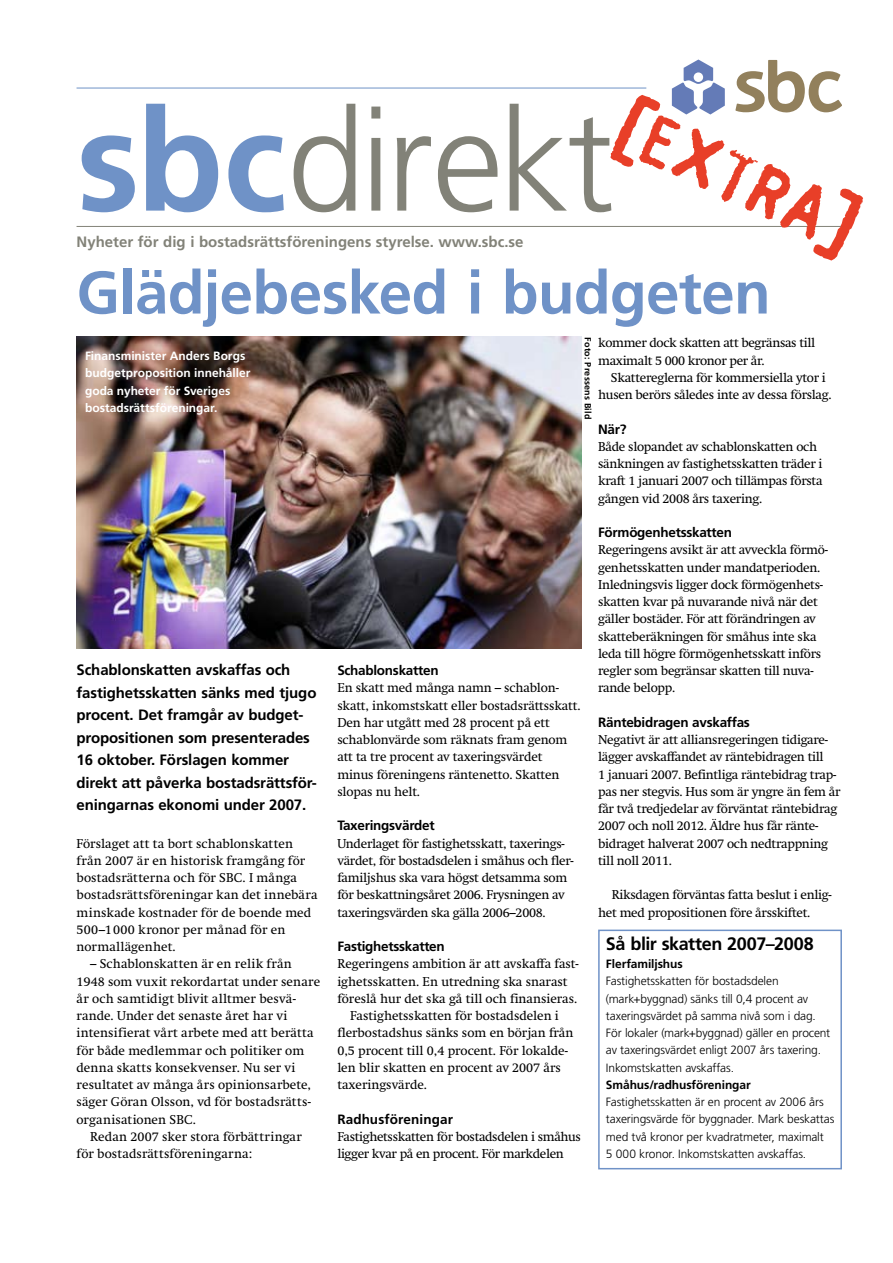
<style>
.page{position:relative;width:893px;height:1263px;background:#fff}
.page>*{position:absolute;margin:0;border:0;box-sizing:border-box;transform-origin:0 0}
.t1{font:300 142.5px "Frutiger";letter-spacing:-.035em;color:#828278}
.t2{font:67.05px "Stamp Gothic";color:#e83f28}
.t3{font:700 60px "Frutiger";letter-spacing:-.01em;color:#6f92c7}
.t4{font:700 18px "Frutiger";letter-spacing:-.02em;color:#000}
.t5{font:700 15px/22.5px "Frutiger";letter-spacing:-.01em;color:#000}
.t6{font:700 15px "Frutiger";color:#828278}
.t7{font:700 13.5px "Frutiger";letter-spacing:-.02em;color:#000}
.t8{font:700 13.5px "Frutiger";letter-spacing:.01em;color:#000}
.t9{font:12.75px/17.2px "Swift";letter-spacing:-.02em;color:#000}
.t10{font:12.75px/17.2px "Swift";letter-spacing:.01em;color:#000}
.t11{font:12.75px "Swift";color:#000}
.t12{font:300 12px/17.2px "Frutiger";letter-spacing:-.015em;color:#000}
.t13{font:700 12px/17.2px "Frutiger";color:#fff}
.t14{font:700 12px "Frutiger";letter-spacing:-.01em;color:#000}
.t15{font:700 9px "Frutiger";letter-spacing:.025em;color:#000}
.s1{font-size:80.4px}
.s2{font-weight:700;color:#6f92c7}
</style>
<div class="page">
<svg style="left:672px;top:60px;width:53px;height:54px"></svg>
<svg style="left:735px;top:60px;width:107px;height:53px"></svg>
<hr style="left:77px;top:88px;width:569px;height:1px;background:#6f92c7">
<hr style="left:77px;top:226px;width:765px;height:1px;background:#828278">
<img style="left:77px;top:337px;width:504px;height:311px">
<div style="left:598px;top:929px;width:244px;height:240px;border:2px solid #6f92c7"></div>
<h2 class="t2" style="left:638px;top:83px;width:260px;rotate:25deg"><span class="s1">[</span>EXTRA<span class="s1">]</span></h2>
<h1 class="t1" style="left:77px;top:81px;width:539px"><span class="s2">sbc</span>direkt</h1>
<p class="t6" style="left:77px;top:233px;width:449px">Nyheter för dig i bostadsrättsföreningens styrelse. www.sbc.se</p>
<h3 class="t3" style="left:77px;top:257px;width:696px">Glädjebesked i budgeten</h3>
<p class="t13" style="left:85px;top:347px;width:167px">Finansminister Anders Borgs budgetproposition innehåller goda nyheter för Sveriges bostadsrättsföreningar.</p>
<p class="t5" style="left:77px;top:658px;width:242px">Schablonskatten avskaffas och fastighetsskatten sänks med tjugo procent. Det framgår av budget&shy;propositionen som presenterades 16 oktober. Förslagen kommer direkt att påverka bostadsrättsför&shy;eningarnas ekonomi under 2007.</p>
<p class="t10" style="left:77px;top:835px;width:242px">Förslaget att ta bort schablonskatten från 2007 är en historisk framgång för bostadsrätterna och för SBC. I många bostadsrättsföreningar kan det innebära minskade kostnader för de boende med 500–1000 kronor per månad för en normallägenhet.</p>
<p class="t10" style="left:77px;top:955px;width:245px;text-indent:14px">– Schablonskatten är en relik från 1948 som vuxit rekordartat under senare år och samtidigt blivit alltmer besvä&shy;rande. Under det senaste året har vi intensifierat vårt arbete med att berätta för både medlemmar och politiker om denna skatts konsekvenser. Nu ser vi resultatet av många års opinionsarbete, säger Göran Olsson, vd för bostadsrätts&shy;organisationen SBC.</p>
<p class="t10" style="left:77px;top:1128px;width:227px;text-indent:14px">Redan 2007 sker stora förbättringar för bostadsrättsföreningarna:</p>
<p class="t9" style="left:598px;top:334px;width:218px">kommer dock skatten att begränsas till maximalt 5 000 kronor per år.</p>
<p class="t9" style="left:598px;top:369px;width:235px;text-align:center">Skattereglerna för kommersiella ytor i husen berörs således inte av dessa förslag.</p>
<p class="t7" style="left:598px;top:421px;width:30px">När?</p>
<p class="t9" style="left:598px;top:438px;width:226px">Både slopandet av schablonskatten och sänkningen av fastighetsskatten träder i kraft 1 januari 2007 och tillämpas första gången vid 2008 års taxering.</p>
<p class="t7" style="left:598px;top:524px;width:135px">Förmögenhetsskatten</p>
<p class="t9" style="left:598px;top:541px;width:231px">Regeringens avsikt är att avveckla förmö&shy;genhetsskatten under mandatperioden.<br>Inledningsvis ligger dock förmögenhets&shy;skatten kvar på nuvarande nivå när det gäller bostäder. För att förändringen av skatteberäkningen för småhus inte ska leda till högre förmögenhetsskatt införs regler som begränsar skatten till nuva&shy;rande belopp.</p>
<p class="t7" style="left:598px;top:714px;width:153px">Räntebidragen avskaffas</p>
<p class="t9" style="left:598px;top:731px;width:244px">Negativt är att alliansregeringen tidigare&shy;lägger avskaffandet av räntebidragen till<br>1 januari 2007. Befintliga räntebidrag trap&shy;pas ner stegvis. Hus som är yngre än fem år får två tredjedelar av förväntat räntebidrag 2007 och noll 2012. Äldre hus får ränte&shy;bidraget halverat 2007 och nedtrappning till noll 2011.</p>
<p class="t9" style="left:598px;top:886px;width:235px;text-indent:14px">Riksdagen förväntas fatta beslut i enlig&shy;het med propositionen före årsskiftet.</p>
<p class="t14" style="left:606px;top:957px;width:78px">Flerfamiljshus</p>
<p class="t12" style="left:606px;top:972px;width:226px">Fastighetsskatten för bostadsdelen (mark+byggnad) sänks till 0,4 procent av taxeringsvärdet på samma nivå som i dag.<br>För lokaler (mark+byggnad) gäller en procent av taxeringsvärdet enligt 2007 års taxering.<br>Inkomstskatten avskaffas.</p>
<p class="t14" style="left:606px;top:1078px;width:146px">Småhus/radhusföreningar</p>
<p class="t12" style="left:606px;top:1093px;width:230px">Fastighetsskatten är en procent av 2006 års taxeringsvärde för byggnader. Mark beskattas med två kronor per kvadratmeter, maximalt<br>5 000 kronor. Inkomstskatten avskaffas.</p>
<p class="t15" style="left:593px;top:337px;width:83px;rotate:90deg">Foto: Pressens Bild</p>
<p class="t7" style="left:337px;top:662px;width:103px">Schablonskatten</p>
<p class="t9" style="left:337px;top:679px;width:245px">En skatt med många namn – schablon&shy;skatt, inkomstskatt eller bostadsrättsskatt.<br>Den har utgått med 28 procent på ett schablonvärde som räknats fram genom att ta tre procent av taxeringsvärdet minus föreningens räntenetto. Skatten slopas nu helt.</p>
<p class="t7" style="left:337px;top:818px;width:99px">Taxeringsvärdet</p>
<p class="t9" style="left:337px;top:835px;width:238px">Underlaget för fastighetsskatt, taxerings&shy;värdet, för bostadsdelen i småhus och fler&shy;familjshus ska vara högst detsamma som för beskattningsåret 2006. Frysningen av taxeringsvärden ska gälla 2006–2008.</p>
<p class="t7" style="left:337px;top:938px;width:109px">Fastighetsskatten</p>
<p class="t11" style="left:337px;top:957px;width:243px">Regeringens ambition är att avskaffa fast-</p>
<p class="t11" style="left:337px;top:974px;width:232px">ighetsskatten. En utredning ska snarast</p>
<p class="t11" style="left:337px;top:991px;width:241px">föreslå hur det ska gå till och finansieras.</p>
<p class="t11" style="left:350px;top:1008px;width:210px">Fastighetsskatten för bostadsdelen i</p>
<p class="t11" style="left:337px;top:1026px;width:238px">flerbostadshus sänks som en början från</p>
<p class="t11" style="left:337px;top:1043px;width:232px">0,5 procent till 0,4 procent. För lokalde-</p>
<p class="t11" style="left:337px;top:1060px;width:225px">len blir skatten en procent av 2007 års</p>
<p class="t11" style="left:337px;top:1077px;width:91px">taxeringsvärde.</p>
<p class="t8" style="left:337px;top:1111px;width:117px">Radhusföreningar</p>
<p class="t9" style="left:337px;top:1128px;width:245px">Fastighetsskatten för bostadsdelen i småhus ligger kvar på en procent. För markdelen</p>
<h3 class="t4" style="left:606px;top:933px;width:209px">Så blir skatten 2007–2008</h3>
</div>
